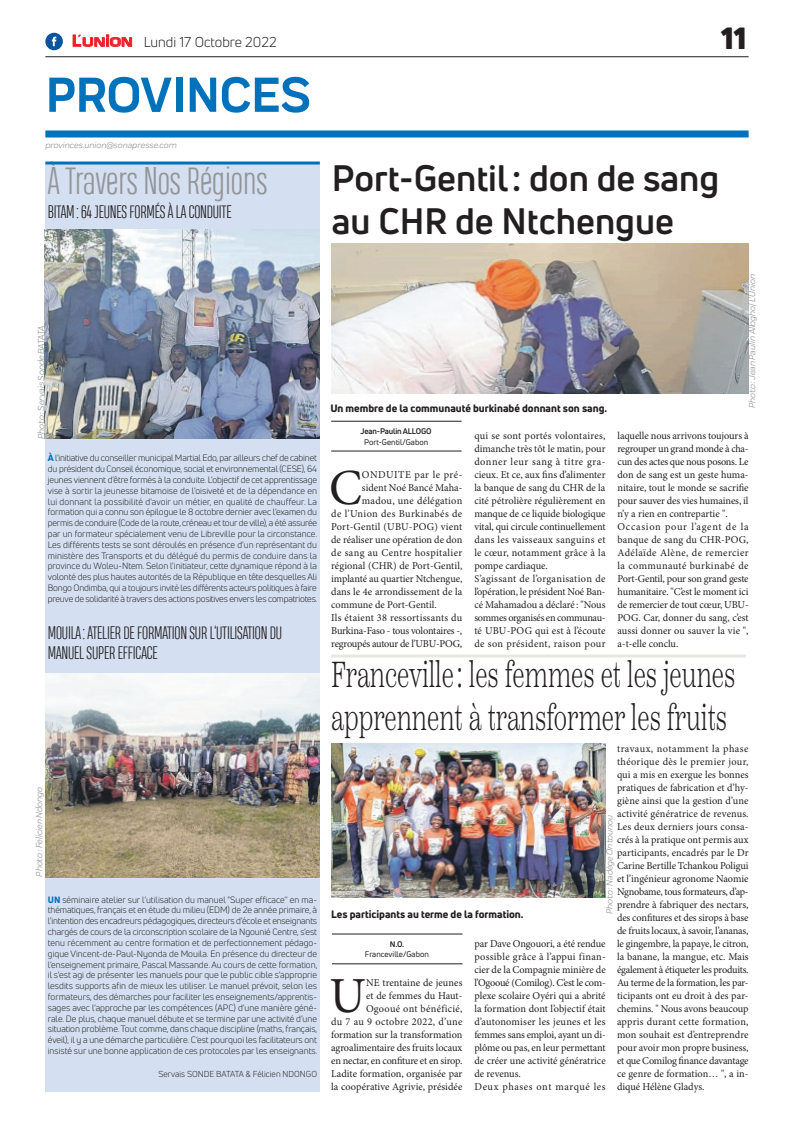
<style>
.page{position:relative;width:794px;height:1129px;background:#fff}
.page>*{position:absolute;margin:0;border:0;box-sizing:border-box;transform-origin:0 0}
.t1{font:700 51px "Praktika";color:#0072bc}
.t2{font:50.5px "Minion Pro";color:#231f20}
.t3{font:300 36px/43.2px "Scotch Text";color:#231f20;scale:.66 1}
.t4{font:700 36px/43.2px "Uni Neue";color:#231f20}
.t5{font:300 36px "Heading Compressed Pro";color:#939598}
.t6{font:900 30px "Uni Neue";color:#231f20}
.t7{font:300 17px/20.4px "Heading Compressed Pro";letter-spacing:-.01em;color:#231f20}
.t8{font:14px "Uni Neue";color:#231f20}
.t9{font:10.5px/13px "Minion Pro";color:#231f20}
.t10{font:800 10.5px "Uni Neue";color:#231f20}
.t11{font:10.5px "Minion Pro";letter-spacing:-.02em;color:#231f20}
.t12{font:10.5px "Minion Pro";letter-spacing:.035em;color:#231f20}
.t13{font:10.5px "Minion Pro";letter-spacing:.025em;color:#231f20}
.t14{font:10.5px "Minion Pro";letter-spacing:.02em;color:#231f20}
.t15{font:10.5px "Minion Pro";letter-spacing:.03em;color:#231f20}
.t16{font:10.5px "Minion Pro";letter-spacing:.045em;color:#231f20}
.t17{font:9px/10.8px "Uni Neue";letter-spacing:-.02em;color:#231f20;text-align:justify}
.t18{font:italic 9px "Praktika";color:#818386}
.t19{font:8.5px "Uni Neue";color:#231f20}
.t20{font:8px "Uni Neue";color:#231f20}
.t21{font:700 8px "Uni Neue";letter-spacing:-.02em;color:#231f20}
.s1{font-family:"Eurostile";font-weight:600;font-size:15px;color:#ee1d23}
.s2{font-family:"Eurostile";font-weight:600;font-size:11.4px;color:#ee1d23}
.s3{font-weight:800;color:#0072bc}
</style>
<div class="page">
<div style="left:45px;top:164px;width:275px;height:927px;background:#d4e0f1"></div>
<div style="left:45px;top:130px;width:703px;height:7px;background:#0072bc"></div>
<hr style="left:45px;top:56px;width:703px;height:1px;background:#231f20">
<svg style="left:72px;top:34px;width:60px;height:13px"></svg>
<div style="left:45px;top:33px;width:18px;height:17px;background:#08549e;border-radius:50%"></div>
<svg style="left:52px;top:37px;width:4px;height:9px"></svg>
<img style="left:45px;top:230px;width:275px;height:208px">
<img style="left:45px;top:673px;width:275px;height:204px">
<hr style="left:45px;top:161px;width:275px;height:3px;background:#0072bc">
<hr style="left:332px;top:963px;width:130px;height:1px;background:#231f20">
<hr style="left:332px;top:933px;width:130px;height:1px;background:#231f20">
<img style="left:331px;top:743px;width:274px;height:153px">
<hr style="left:331px;top:654px;width:415px;height:3px;background:#e7e8e2">
<hr style="left:331px;top:450px;width:130px;height:1px;background:#231f20">
<hr style="left:331px;top:421px;width:130px;height:1px;background:#231f20">
<img style="left:331px;top:243px;width:417px;height:150px">
<h3 class="t8" style="left:72px;top:33px;width:206px"><span class="s1">L</span><span class="s2">UNION</span> Lundi 17 Octobre 2022</h3>
<h1 class="t1" style="left:46px;top:54px;width:266px">PROVINCES</h1>
<p class="t18" style="left:45px;top:139px;width:133px">provinces.union@sonapresse.com</p>
<h3 class="t5" style="left:48px;top:161px;width:221px">À Travers Nos Régions</h3>
<h3 class="t7" style="left:48px;top:203px;width:185px">BITAM: 64 JEUNES FORMÉS À LA CONDUITE</h3>
<p class="t18" style="left:35px;top:439px;width:115px;rotate:-90deg">Photo : Servais Sonde BATATA</p>
<p class="t17" style="left:48px;top:452px;width:271px"><span class="s3">À</span> l'initiative du conseiller municipal Martial Edo, par ailleurs chef de cabinet du président du Conseil économique, social et environnemental (CESE), 64 jeunes viennent d'être formés à la conduite. L'objectif de cet apprentissage vise à sortir la jeunesse bitamoise de l'oisiveté et de la dépendance en lui donnant la possibilité d'avoir un métier, en qualité de chauffeur. La formation qui a connu son épilogue le 8 octobre dernier avec l'examen du permis de conduire (Code de la route, créneau et tour de ville), a été assurée par un formateur spécialement venu de Libreville pour la circonstance.<br>Les différents tests se sont déroulés en présence d'un représentant du ministère des Transports et du délégué du permis de conduire dans la province du Woleu-Ntem. Selon l'initiateur, cette dynamique répond à la volonté des plus hautes autorités de la République en tête desquelles Ali Bongo Ondimba, qui a toujours invité les différents acteurs politiques à faire preuve de solidarité à travers des actions positives envers les compatriotes.</p>
<h3 class="t7" style="left:48px;top:624px;width:236px">MOUILA: ATELIER DE FORMATION SUR L’UTILISATION DU<br>MANUEL SUPER EFFICACE</h3>
<p class="t18" style="left:33px;top:876px;width:91px;rotate:-90deg">Photo : Felicien Ndongo</p>
<p class="t17" style="left:48px;top:893px;width:271px"><span class="s3">UN</span> séminaire atelier sur l’utilisation du manuel "Super efficace'' en ma&shy;thématiques, français et en étude du milieu (EDM) de 2e année primaire, à l’intention des encadreurs pédagogiques, directeurs d’école et enseignants chargés de cours de la circonscription scolaire de la Ngounié Centre, s’est tenu récemment au centre formation et de perfectionnement pédago&shy;gique Vincent-de-Paul-Nyonda de Mouila. En présence du directeur de l’enseignement primaire, Pascal Massande. Au cours de cette formation, il s’est agi de présenter les manuels pour que le public cible s’approprie lesdits supports afin de mieux les utiliser. Le manuel prévoit, selon les formateurs, des démarches pour faciliter les enseignements/apprentis&shy;sages avec l’approche par les compétences (APC) d’une manière géné&shy;rale. De plus, chaque manuel débute et se termine par une activité d’une situation problème. Tout comme, dans chaque discipline (maths, français, éveil), il y a une démarche particulière. C’est pourquoi les facilitateurs ont insisté sur une bonne application de ces protocoles par les enseignants.</p>
<p class="t19" style="left:158px;top:1068px;width:160px">Servais SONDE BATATA &amp; Félicien NDONGO</p>
<h3 class="t6" style="left:721px;top:17px;width:27px">11</h3>
<h3 class="t4" style="left:332px;top:156px;width:389px">Port-Gentil: don de sang au CHR de Ntchengue</h3>
<p class="t10" style="left:330px;top:401px;width:278px">Un membre de la communauté burkinabé donnant son sang.</p>
<p class="t18" style="left:746px;top:408px;width:135px;rotate:-90deg">Photo : Jean Paulin Allogho/ L’Union</p>
<p class="t21" style="left:360px;top:426px;width:73px">Jean-Paulin ALLOGO</p>
<p class="t20" style="left:364px;top:436px;width:66px">Port-Gentil/Gabon</p>
<h2 class="t2" style="left:329px;top:454px;width:34px">C</h2>
<p class="t16" style="left:362px;top:468px;width:102px">ONDUITE par le pré-</p>
<p class="t9" style="left:362px;top:481px;width:102px">sident Noé Bancé Maha-</p>
<p class="t15" style="left:362px;top:494px;width:102px">madou, une délégation</p>
<p class="t12" style="left:331px;top:507px;width:133px">de l’Union des Burkinabés de</p>
<p class="t14" style="left:331px;top:520px;width:133px">Port-Gentil (UBU-POG) vient</p>
<p class="t9" style="left:331px;top:533px;width:133px">de réaliser une opération de don</p>
<p class="t12" style="left:331px;top:546px;width:133px">de sang au Centre hospitalier</p>
<p class="t9" style="left:331px;top:559px;width:133px">régional (CHR) de Port-Gentil,</p>
<p class="t9" style="left:331px;top:572px;width:133px">implanté au quartier Ntchengue,</p>
<p class="t9" style="left:331px;top:585px;width:133px">dans le 4e arrondissement de la</p>
<p class="t9" style="left:331px;top:598px;width:107px">commune de Port-Gentil.</p>
<p class="t13" style="left:331px;top:611px;width:133px">Ils étaient 38 ressortissants du</p>
<p class="t11" style="left:331px;top:624px;width:133px">Burkina-Faso - tous volontaires -,</p>
<p class="t11" style="left:331px;top:637px;width:133px">regroupés autour de l’UBU-POG,</p>
<p class="t9" style="left:474px;top:429px;width:133px">qui se sont portés volontaires, dimanche très tôt le matin, pour donner leur sang à titre gra&shy;cieux. Et ce, aux fins d’alimenter la banque de sang du CHR de la cité pétrolière régulièrement en manque de ce liquide biologique vital, qui circule continuellement dans les vaisseaux sanguins et le cœur, notamment grâce à la pompe cardiaque.<br>S’agissant de l’organisation de l’opération, le président Noé Ban&shy;cé Mahamadou a déclaré : "Nous sommes organisés en communau&shy;té UBU-POG qui est à l’écoute de son président, raison pour</p>
<p class="t9" style="left:617px;top:429px;width:133px">laquelle nous arrivons toujours à regrouper un grand monde à cha&shy;cun des actes que nous posons. Le don de sang est un geste huma&shy;nitaire, tout le monde se sacrifie pour sauver des vies humaines, il n’y a rien en contrepartie ".<br>Occasion pour l’agent de la banque de sang du CHR-POG,<br>Adélaïde Alène, de remercier la communauté burkinabé de<br>Port-Gentil, pour son grand geste humanitaire. "C’est le moment ici de remercier de tout cœur, UBU-<br>POG. Car, donner du sang, c’est aussi donner ou sauver la vie ", a-t-elle conclu.</p>
<h3 class="t3" style="left:331px;top:652px;width:614px">Franceville: les femmes et les jeunes apprennent à transformer les fruits</h3>
<p class="t9" style="left:617px;top:741px;width:133px;text-align:justify">travaux, notamment la phase théorique dès le premier jour, qui a mis en exergue les bonnes pratiques de fabrication et d’hy&shy;giène ainsi que la gestion d’une activité génératrice de revenus.<br>Les deux derniers jours consa&shy;crés à la pratique ont permis aux participants, encadrés par le Dr Carine Bertille Tchankou Poligui et l’ingénieur agronome Naomie Ngnobame, tous formateurs, d’ap&shy;prendre à fabriquer des nectars, des confitures et des sirops à base de fruits locaux, à savoir, l’ananas, le gingembre, la papaye, le citron, la banane, la mangue, etc. Mais également à étiqueter les produits.<br>Au terme de la formation, les par&shy;ticipants ont eu droit à des par&shy;chemins. " Nous avons beaucoup appris durant cette formation, mon souhait est d’entreprendre pour avoir mon propre business, et que Comilog finance davantage ce genre de formation… ", a in&shy;diqué Hélène Gladys.</p>
<p class="t18" style="left:603px;top:914px;width:101px;rotate:-90deg">Photo : Nadège Ontounou</p>
<p class="t10" style="left:331px;top:907px;width:194px">Les participants au terme de la formation.</p>
<p class="t9" style="left:474px;top:936px;width:133px">par Dave Ongouori, a été rendue possible grâce à l’appui finan&shy;cier de la Compagnie minière de l’Ogooué (Comilog). C’est le com&shy;plexe scolaire Oyéri qui a abrité la formation dont l’objectif était d’autonomiser les jeunes et les femmes sans emploi, ayant un di&shy;plôme ou pas, en leur permettant de créer une activité génératrice de revenus.<br>Deux phases ont marqué les</p>
<p class="t21" style="left:390px;top:938px;width:16px">N.O.</p>
<p class="t20" style="left:365px;top:949px;width:65px">Franceville/Gabon</p>
<p class="t9" style="left:331px;top:975px;width:133px;text-align:right">NE trentaine de jeunes<br>et de femmes du Haut-<br>Ogooué ont bénéficié,<br>du 7 au 9 octobre 2022, d’une formation sur la transformation agroalimentaire des fruits locaux en nectar, en confiture et en sirop.<br>Ladite formation, organisée par la coopérative Agrivie, présidée</p>
<h2 class="t2" style="left:329px;top:961px;width:38px">U</h2>
</div>
